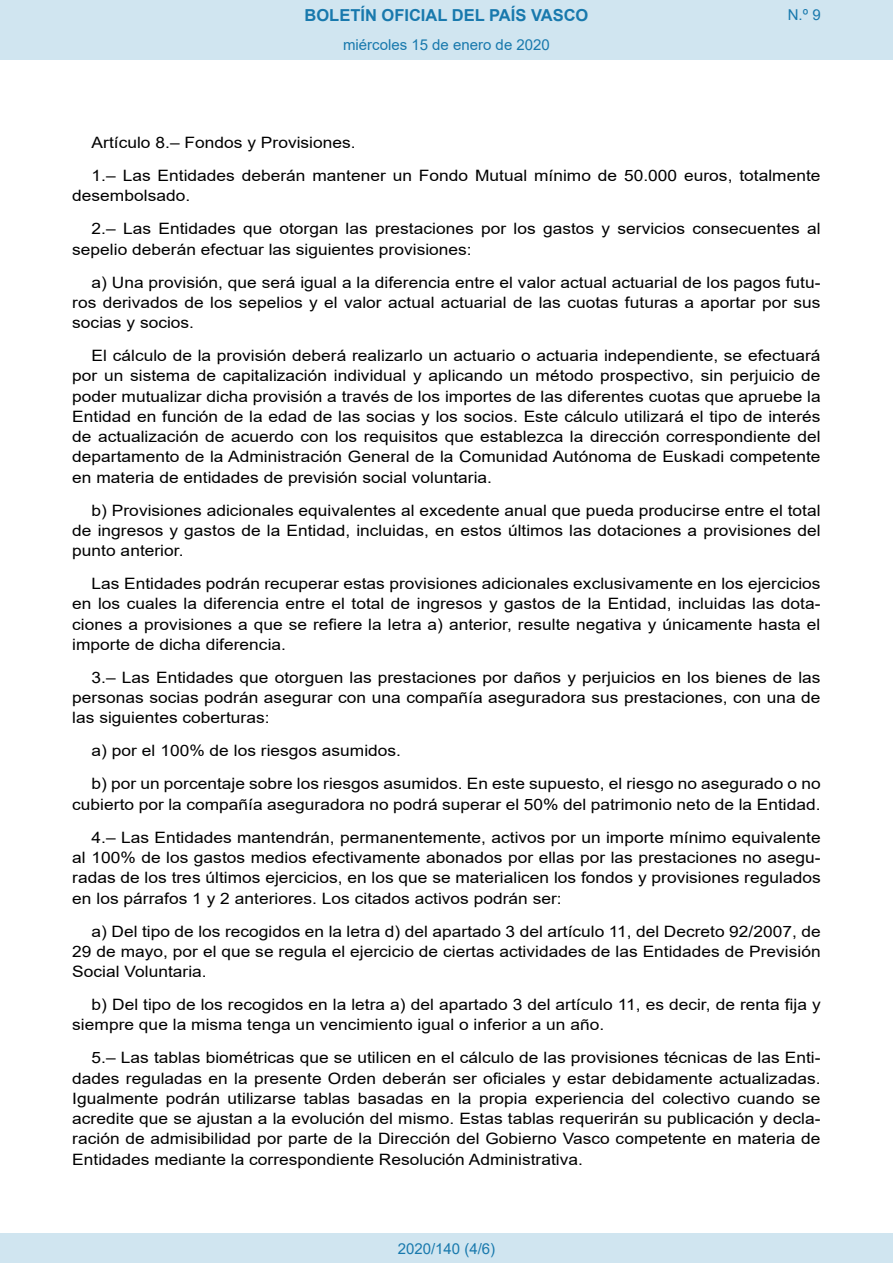
<style>
.page{position:relative;width:893px;height:1263px;background:#fff}
.page>*{position:absolute;margin:0;border:0;box-sizing:border-box;transform-origin:0 0}
.t1{font:700 16.5px "Arial";color:#1879ad}
.BOPVDetalle{font:15.6px/20.2px "Arial";color:#000;text-align:justify;scale:1.11 1}
.Paginacion_Centro{font:15px "Arial";color:#1879ad}
</style>
<div class="page">
<div style="left:0;top:0;width:893px;height:60px;background:#d0e5f0"></div>
<div style="left:0;top:1233px;width:893px;height:30px;background:#d0e5f0"></div>
<p class="t1" style="left:305px;top:3px;width:285px">BOLETÍN OFICIAL DEL PAÍS VASCO</p>
<p class="Paginacion_Centro" style="left:343px;top:35px;width:208px">miércoles 15 de enero de 2020</p>
<p class="Paginacion_Centro" style="left:788px;top:5px;width:34px">N.º 9</p>
<p class="BOPVDetalle" style="left:92px;top:132px;width:239px">Artículo 8.– Fondos y Provisiones.</p>
<p class="BOPVDetalle" style="left:72px;top:165px;width:676px;text-indent:19px">1.– Las Entidades deberán mantener un Fondo Mutual mínimo de 50.000 euros, totalmente desembolsado.</p>
<p class="BOPVDetalle" style="left:72px;top:219px;width:676px;text-indent:19px">2.– Las Entidades que otorgan las prestaciones por los gastos y servicios consecuentes al sepelio deberán efectuar las siguientes provisiones:</p>
<p class="BOPVDetalle" style="left:72px;top:272px;width:676px;text-indent:19px">a) Una provisión, que será igual a la diferencia entre el valor actual actuarial de los pagos futu&shy;ros derivados de los sepelios y el valor actual actuarial de las cuotas futuras a aportar por sus socias y socios.</p>
<p class="BOPVDetalle" style="left:72px;top:345px;width:676px;text-indent:19px">El cálculo de la provisión deberá realizarlo un actuario o actuaria independiente, se efectuará por un sistema de capitalización individual y aplicando un método prospectivo, sin perjuicio de poder mutualizar dicha provisión a través de los importes de las diferentes cuotas que apruebe la Entidad en función de la edad de las socias y los socios. Este cálculo utilizará el tipo de interés de actualización de acuerdo con los requisitos que establezca la dirección correspondiente del departamento de la Administración General de la Comunidad Autónoma de Euskadi competente en materia de entidades de previsión social voluntaria.</p>
<p class="BOPVDetalle" style="left:72px;top:500px;width:676px;text-indent:19px">b) Provisiones adicionales equivalentes al excedente anual que pueda producirse entre el total de ingresos y gastos de la Entidad, incluidas, en estos últimos las dotaciones a provisiones del punto anterior.</p>
<p class="BOPVDetalle" style="left:72px;top:573px;width:676px;text-indent:19px">Las Entidades podrán recuperar estas provisiones adicionales exclusivamente en los ejercicios en los cuales la diferencia entre el total de ingresos y gastos de la Entidad, incluidas las dota&shy;ciones a provisiones a que se refiere la letra a) anterior, resulte negativa y únicamente hasta el importe de dicha diferencia.</p>
<p class="BOPVDetalle" style="left:72px;top:667px;width:676px;text-indent:19px">3.– Las Entidades que otorguen las prestaciones por daños y perjuicios en los bienes de las personas socias podrán asegurar con una compañía aseguradora sus prestaciones, con una de las siguientes coberturas:</p>
<p class="BOPVDetalle" style="left:92px;top:741px;width:280px">a) por el 100% de los riesgos asumidos.</p>
<p class="BOPVDetalle" style="left:72px;top:774px;width:676px;text-align:right">b) por un porcentaje sobre los riesgos asumidos. En este supuesto, el riesgo no asegurado o no cubierto por la compañía aseguradora no podrá superar el 50% del patrimonio neto de la Entidad.</p>
<p class="BOPVDetalle" style="left:72px;top:827px;width:676px;text-indent:19px">4.– Las Entidades mantendrán, permanentemente, activos por un importe mínimo equivalente al 100% de los gastos medios efectivamente abonados por ellas por las prestaciones no asegu&shy;radas de los tres últimos ejercicios, en los que se materialicen los fondos y provisiones regulados en los párrafos 1 y 2 anteriores. Los citados activos podrán ser:</p>
<p class="BOPVDetalle" style="left:72px;top:921px;width:676px;text-indent:19px">a) Del tipo de los recogidos en la letra d) del apartado 3 del artículo 11, del Decreto 92/2007, de 29 de mayo, por el que se regula el ejercicio de ciertas actividades de las Entidades de Previsión Social Voluntaria.</p>
<p class="BOPVDetalle" style="left:72px;top:994px;width:676px;text-indent:19px">b) Del tipo de los recogidos en la letra a) del apartado 3 del artículo 11, es decir, de renta fija y siempre que la misma tenga un vencimiento igual o inferior a un año.</p>
<p class="BOPVDetalle" style="left:72px;top:1047px;width:676px;text-indent:19px">5.– Las tablas biométricas que se utilicen en el cálculo de las provisiones técnicas de las Enti&shy;dades reguladas en la presente Orden deberán ser oficiales y estar debidamente actualizadas.<br>Igualmente podrán utilizarse tablas basadas en la propia experiencia del colectivo cuando se acredite que se ajustan a la evolución del mismo. Estas tablas requerirán su publicación y decla&shy;ración de admisibilidad por parte de la Dirección del Gobierno Vasco competente en materia de Entidades mediante la correspondiente Resolución Administrativa.</p>
<p class="Paginacion_Centro" style="left:398px;top:1238px;width:99px">2020/140 (4/6)</p>
</div>
